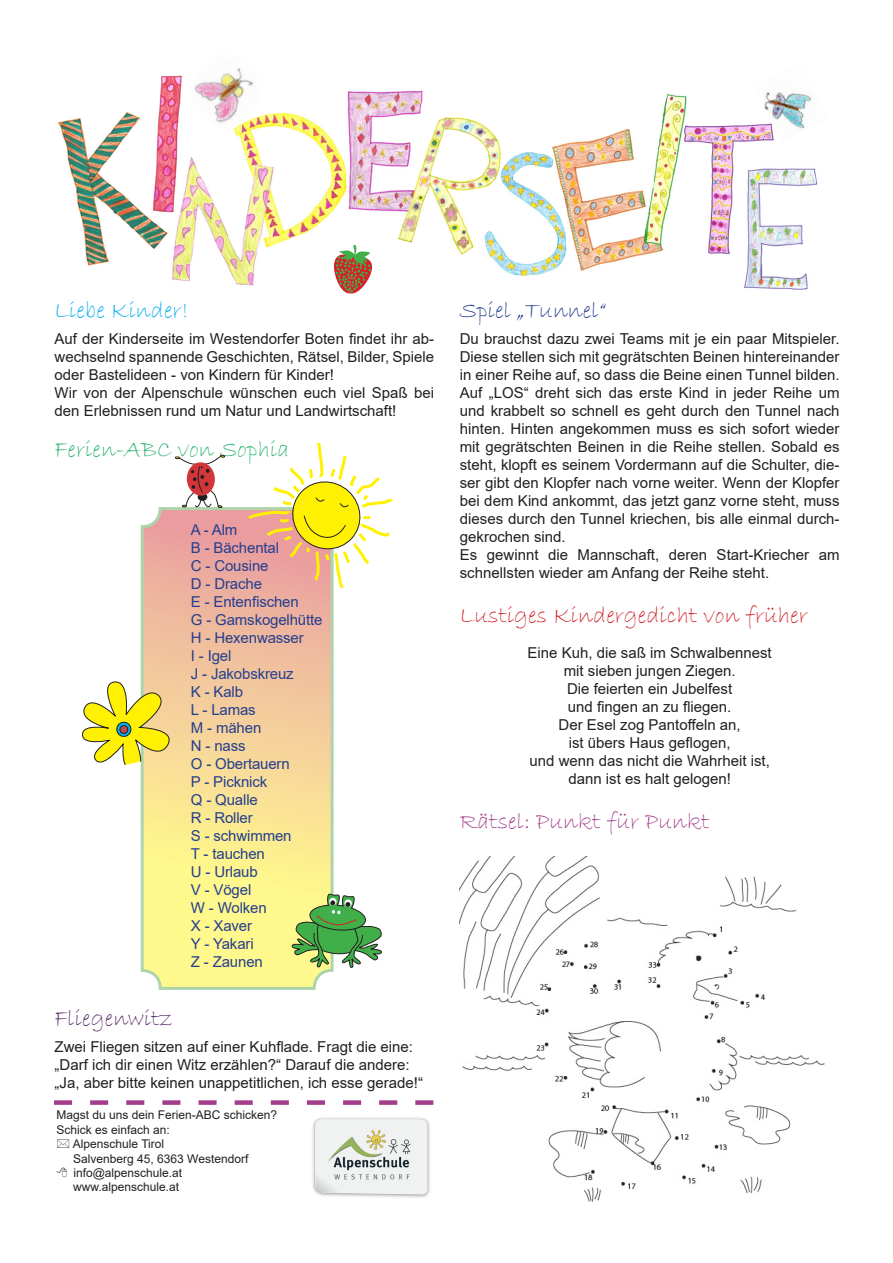
<style>
.page{position:relative;width:893px;height:1263px;background:#fff}
.page>*{position:absolute;margin:0;border:0;box-sizing:border-box;transform-origin:0 0}
.t1{font:24px "Bradley Hand ITC";color:#d1232a}
.t2{font:24px "Bradley Hand ITC";color:#a33d8b}
.t3{font:24px "Bradley Hand ITC";color:#2bb572}
.t4{font:24px "Bradley Hand ITC";color:#253f8e}
.t5{font:24px "Bradley Hand ITC";color:#00aeef}
.t6{font:24px "Bradley Hand ITC";color:#5c316f}
.t7{font:15px/18px "Arial";color:#231f20;text-align:justify}
.t8{font:15px "Arial";letter-spacing:-.01em;color:#253f8e}
.t9{font:12px "Arial";color:#231f20}
</style>
<div class="page">
<img style="left:58px;top:75px;width:760px;height:215px">
<svg style="left:54px;top:1100px;width:379px;height:5px"></svg>
<img style="left:753px;top:75px;width:65px;height:67px">
<img style="left:192px;top:68px;width:72px;height:61px">
<img style="left:312px;top:1117px;width:118px;height:81px">
<svg style="left:333px;top:245px;width:40px;height:49px"></svg>
<img style="left:460px;top:856px;width:364px;height:345px">
<div style="left:142px;top:509px;width:190px;height:479px;background:linear-gradient(to bottom,#e99fa4,#ffff8c);border-radius:18px"></div>
<div style="left:141px;top:507px;width:193px;height:483px;border:3px solid #4aa046;border-radius:18px"></div>
<svg style="left:245px;top:442px;width:148px;height:149px"></svg>
<svg style="left:82px;top:680px;width:96px;height:93px"></svg>
<svg style="left:292px;top:892px;width:90px;height:76px"></svg>
<svg style="left:175px;top:455px;width:50px;height:55px"></svg>
<p class="t5" style="left:55px;top:295px;width:136px">Liebe Kinder!</p>
<p class="t7" style="left:55px;top:329px;width:381px">Auf der Kinderseite im Westendorfer Boten findet ihr ab&shy;wechselnd spannende Geschichten, Rätsel, Bilder, Spiele oder Bastelideen - von Kindern für Kinder!</p>
<p class="t7" style="left:55px;top:383px;width:381px">Wir von der Alpenschule wünschen euch viel Spaß bei den Erlebnissen rund um Natur und Landwirtschaft!</p>
<p class="t3" style="left:55px;top:434px;width:236px">Ferien-ABC von Sophia</p>
<p class="t8" style="left:191px;top:519px;width:48px">A - Alm</p>
<p class="t8" style="left:191px;top:537px;width:90px">B - Bächental</p>
<p class="t8" style="left:191px;top:555px;width:79px">C - Cousine</p>
<p class="t8" style="left:191px;top:573px;width:73px">D - Drache</p>
<p class="t8" style="left:191px;top:591px;width:109px">E - Entenfischen</p>
<p class="t8" style="left:191px;top:609px;width:133px">G - Gamskogelhütte</p>
<p class="t8" style="left:191px;top:627px;width:114px">H - Hexenwasser</p>
<p class="t8" style="left:191px;top:645px;width:42px">I - Igel</p>
<p class="t8" style="left:191px;top:663px;width:104px">J - Jakobskreuz</p>
<p class="t8" style="left:191px;top:681px;width:54px">K - Kalb</p>
<p class="t8" style="left:191px;top:699px;width:66px">L - Lamas</p>
<p class="t8" style="left:191px;top:717px;width:72px">M - mähen</p>
<p class="t8" style="left:191px;top:735px;width:56px">N - nass</p>
<p class="t8" style="left:191px;top:753px;width:100px">O - Obertauern</p>
<p class="t8" style="left:191px;top:771px;width:78px">P - Picknick</p>
<p class="t8" style="left:191px;top:789px;width:69px">Q - Qualle</p>
<p class="t8" style="left:191px;top:807px;width:63px">R - Roller</p>
<p class="t8" style="left:191px;top:825px;width:102px">S - schwimmen</p>
<p class="t8" style="left:191px;top:843px;width:76px">T - tauchen</p>
<p class="t8" style="left:191px;top:861px;width:68px">U - Urlaub</p>
<p class="t8" style="left:191px;top:879px;width:62px">V - Vögel</p>
<p class="t8" style="left:191px;top:897px;width:77px">W - Wolken</p>
<p class="t8" style="left:191px;top:915px;width:63px">X - Xaver</p>
<p class="t8" style="left:191px;top:933px;width:64px">Y - Yakari</p>
<p class="t8" style="left:191px;top:951px;width:74px">Z - Zaunen</p>
<p class="t6" style="left:55px;top:1003px;width:119px">Fliegenwitz</p>
<p class="t7" style="left:55px;top:1037px;width:370px;text-align:left">Zwei Fliegen sitzen auf einer Kuhflade. Fragt die eine: „Darf ich dir einen Witz erzählen?“ Darauf die andere: „Ja, aber bitte keinen unappetitlichen, ich esse gerade!“</p>
<p class="t9" style="left:57px;top:1107px;width:222px">Magst du uns dein Ferien-ABC schicken?</p>
<p class="t9" style="left:57px;top:1121px;width:115px">Schick es einfach an:</p>
<p class="t9" style="left:73px;top:1136px;width:93px">Alpenschule Tirol</p>
<p class="t9" style="left:73px;top:1150px;width:177px">Salvenberg 45, 6363 Westendorf</p>
<p class="t9" style="left:73px;top:1164px;width:110px">info@alpenschule.at</p>
<p class="t9" style="left:73px;top:1179px;width:108px">www.alpenschule.at</p>
<p class="t4" style="left:460px;top:295px;width:148px">Spiel „Tunnel“</p>
<p class="t7" style="left:460px;top:329px;width:381px">Du brauchst dazu zwei Teams mit je ein paar Mitspieler.<br>Diese stellen sich mit gegrätschten Beinen hintereinander in einer Reihe auf, so dass die Beine einen Tunnel bilden.</p>
<p class="t7" style="left:460px;top:383px;width:381px">Auf „LOS“ dreht sich das erste Kind in jeder Reihe um und krabbelt so schnell es geht durch den Tunnel nach hinten. Hinten angekommen muss es sich sofort wieder mit gegrätschten Beinen in die Reihe stellen. Sobald es steht, klopft es seinem Vordermann auf die Schulter, die&shy;ser gibt den Klopfer nach vorne weiter. Wenn der Klopfer bei dem Kind ankommt, das jetzt ganz vorne steht, muss dieses durch den Tunnel kriechen, bis alle einmal durch&shy;gekrochen sind.</p>
<p class="t7" style="left:460px;top:545px;width:381px">Es gewinnt die Mannschaft, deren Start-Kriecher am schnellsten wieder am Anfang der Reihe steht.</p>
<p class="t1" style="left:460px;top:600px;width:349px">Lustiges Kindergedicht von früher</p>
<p class="t7" style="left:527px;top:643px;width:246px">Eine Kuh, die saß im Schwalbennest</p>
<p class="t7" style="left:564px;top:661px;width:173px">mit sieben jungen Ziegen.</p>
<p class="t7" style="left:567px;top:679px;width:167px">Die feierten ein Jubelfest</p>
<p class="t7" style="left:568px;top:697px;width:165px">und fingen an zu fliegen.</p>
<p class="t7" style="left:558px;top:715px;width:184px">Der Esel zog Pantoffeln an,</p>
<p class="t7" style="left:569px;top:733px;width:163px">ist übers Haus geflogen,</p>
<p class="t7" style="left:529px;top:751px;width:242px">und wenn das nicht die Wahrheit ist,</p>
<p class="t7" style="left:568px;top:769px;width:164px">dann ist es halt gelogen!</p>
<p class="t2" style="left:460px;top:806px;width:252px">Rätsel: Punkt für Punkt</p>
</div>
